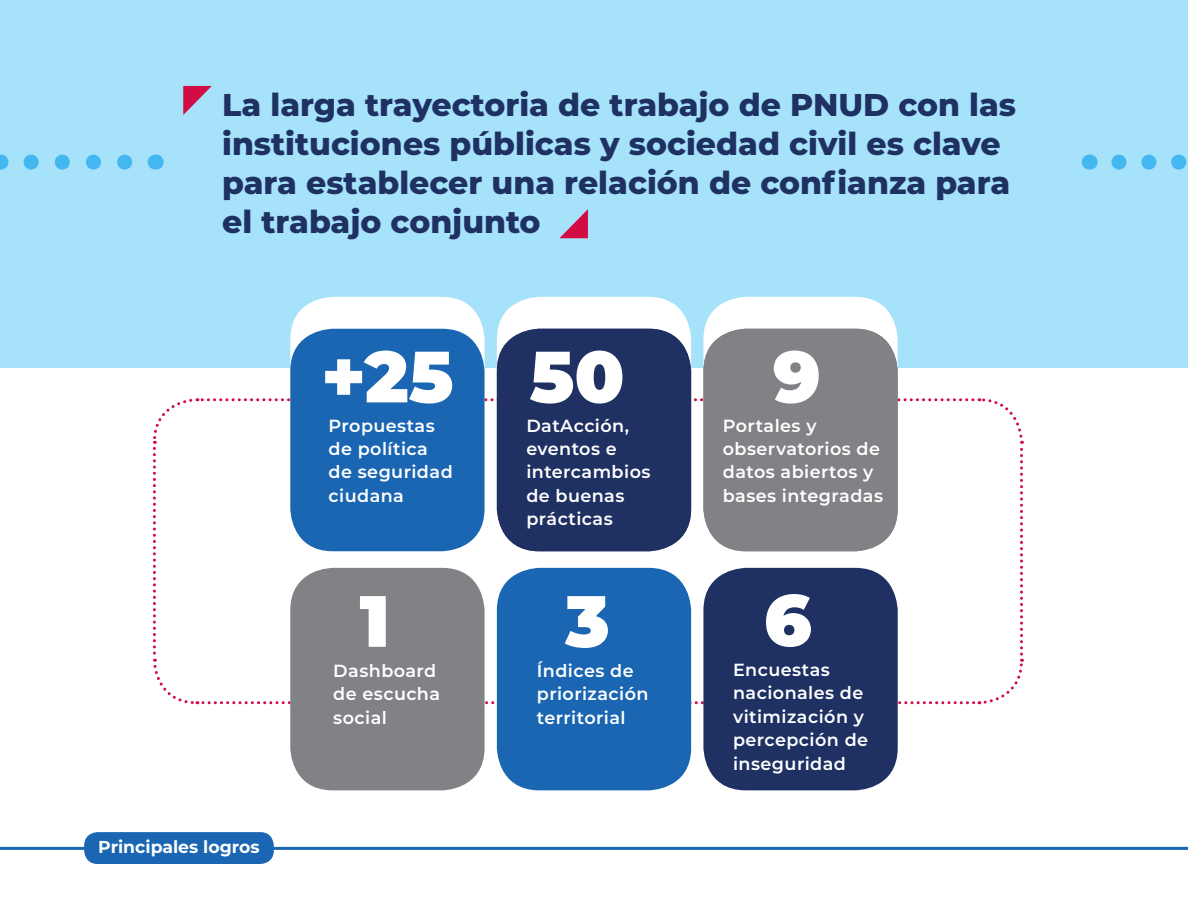
<style>
.page{position:relative;width:1188px;height:918px;background:#fff}
.page>*{position:absolute;margin:0;border:0;box-sizing:border-box;transform-origin:0 0}
.t1{font:900 72.45px "Montserrat";color:#fff}
.t2{font:800 31.5px/39px "Montserrat";color:#1f3162}
.t3{font:600 17.55px/23.4px "Montserrat";letter-spacing:.025em;color:#fff}
.t4{font:700 17.25px "Montserrat";color:#fff}
</style>
<div class="page">
<div style="left:1px;top:0;width:1187px;height:367px;background:#a6e2f9"></div>
<div style="left:290px;top:297px;width:195px;height:222px;background:#fff;border-radius:43px"></div>
<div style="left:497px;top:297px;width:194px;height:222px;background:#fff;border-radius:43px"></div>
<div style="left:703px;top:297px;width:195px;height:222px;background:#fff;border-radius:43px"></div>
<svg style="left:153px;top:397px;width:871px;height:309px"></svg>
<hr style="left:0;top:847px;width:1188px;height:3px;background:#1a66b2">
<div style="left:84px;top:832px;width:190px;height:32px;background:#1a66b2;border-radius:14px"></div>
<div style="left:290px;top:329px;width:195px;height:222px;background:#1a66b2;border-radius:43px"></div>
<div style="left:290px;top:568px;width:195px;height:222px;background:#808285;border-radius:43px"></div>
<div style="left:497px;top:329px;width:194px;height:222px;background:#1f3162;border-radius:43px"></div>
<div style="left:497px;top:568px;width:194px;height:222px;background:#1a66b2;border-radius:43px"></div>
<div style="left:703px;top:329px;width:195px;height:222px;background:#808285;border-radius:43px"></div>
<div style="left:703px;top:568px;width:195px;height:222px;background:#1f3162;border-radius:43px"></div>
<svg style="left:31px;top:155px;width:102px;height:15px"></svg>
<svg style="left:0;top:155px;width:1px;height:15px"></svg>
<svg style="left:155px;top:155px;width:1px;height:15px"></svg>
<svg style="left:1089px;top:155px;width:1px;height:15px"></svg>
<svg style="left:1119px;top:155px;width:68px;height:15px"></svg>
<svg style="left:559px;top:209px;width:29px;height:29px"></svg>
<svg style="left:183px;top:86px;width:29px;height:29px"></svg>
<h2 class="t2" style="left:222px;top:83px;width:795px">La larga trayectoria de trabajo de PNUD con las instituciones públicas y sociedad civil es clave para establecer una relación de confianza para el trabajo conjunto</h2>
<h1 class="t1" style="left:321px;top:322px;width:305px">+25 50</h1>
<h1 class="t1" style="left:773px;top:322px;width:49px">9</h1>
<p class="t3" style="left:329px;top:413px;width:126px">Propuestas de política de seguridad ciudana</p>
<p class="t3" style="left:526px;top:413px;width:126px">DatAcción, eventos e intercambios de buenas prácticas</p>
<p class="t3" style="left:723px;top:413px;width:162px">Portales y observatorios de datos abiertos y bases integradas</p>
<h1 class="t1" style="left:360px;top:567px;width:32px">1</h1>
<h1 class="t1" style="left:565px;top:567px;width:46px">3</h1>
<h1 class="t1" style="left:764px;top:566px;width:49px">6</h1>
<p class="t4" style="left:98px;top:835px;width:163px">Principales logros</p>
<p class="t3" style="left:333px;top:658px;width:108px">Dashboard de escucha social</p>
<p class="t3" style="left:537px;top:658px;width:113px">Índices de priorización territorial</p>
<p class="t3" style="left:733px;top:657px;width:137px">Encuestas nacionales de vitimización y percepción de inseguridad</p>
</div>
